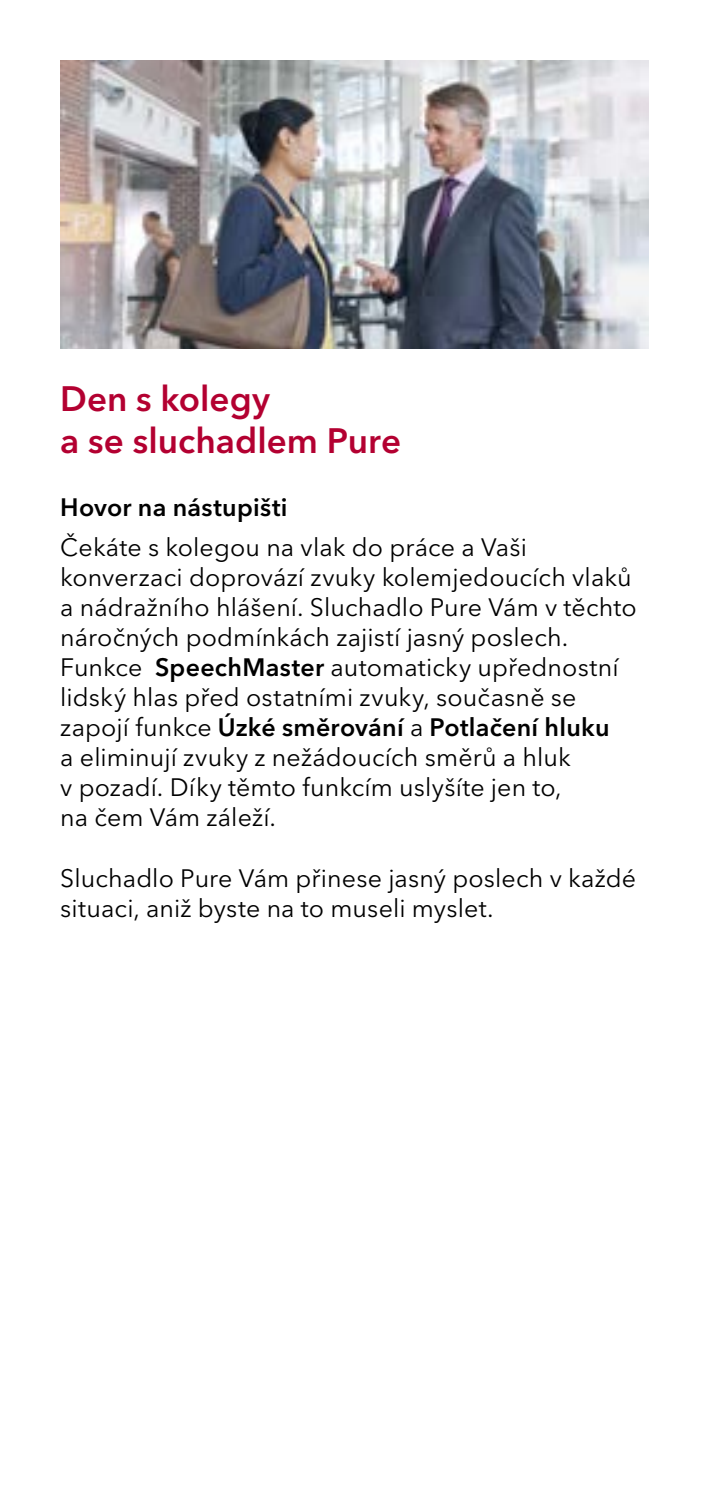
<style>
.page{position:relative;width:709px;height:1489px;background:#fff}
.page>*{position:absolute;margin:0;border:0;box-sizing:border-box;transform-origin:0 0}
.t1{font:600 35px/42px "Avenir Next W1 G";color:#b30031}
.t2{font:25px/30px "Avenir Next W1 G";letter-spacing:.005em;color:#000}
.t3{font:600 25px "Avenir Next W1 G";letter-spacing:.01em;color:#000}
.s1{font-weight:600}
</style>
<div class="page">
<img style="left:60px;top:60px;width:588px;height:288px">
<h1 class="t1" style="left:60px;top:378px;width:342px">Den s kolegy<br>a se sluchadlem Pure</h1>
<p class="t3" style="left:60px;top:491px;width:229px">Hovor na nástupišti</p>
<p class="t2" style="left:60px;top:532px;width:578px">Čekáte s kolegou na vlak do práce a Vaši konverzaci doprovází zvuky kolemjedoucích vlaků a nádražního hlášení. Sluchadlo Pure Vám v těchto náročných podmínkách zajistí jasný poslech.<br>Funkce <span class="s1">SpeechMaster</span> automaticky upřednostní lidský hlas před ostatními zvuky, současně se zapojí funkce <span class="s1">Úzké směrování</span> a <span class="s1">Potlačení hluku<br></span>a eliminují zvuky z nežádoucích směrů a hluk<br>v pozadí. Díky těmto funkcím uslyšíte jen to,<br>na čem Vám záleží.</p>
<p class="t2" style="left:60px;top:862px;width:577px">Sluchadlo Pure Vám přinese jasný poslech v každé situaci, aniž byste na to museli myslet.</p>
</div>
